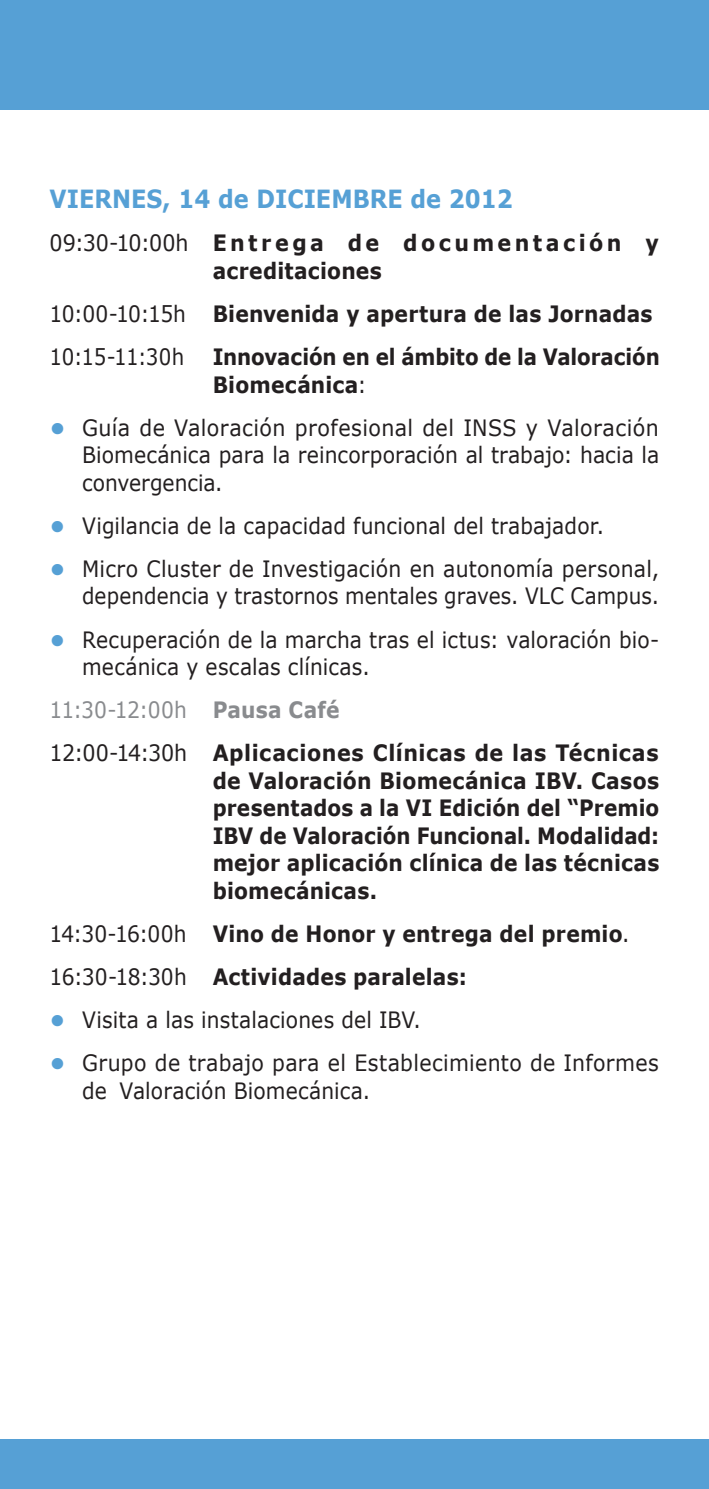
<style>
.page{position:relative;width:709px;height:1489px;background:#fff}
.page>*{position:absolute;margin:0;border:0;box-sizing:border-box;transform-origin:0 0}
.t1{font:700 25px "Verdana";color:#56a0d5;scale:.9 1}
.t2{font:22.5px/27.5px "Verdana";letter-spacing:.005em;color:#231f20;text-align:right;scale:.91 1}
.t3{font:22.5px/27.5px "Verdana";letter-spacing:.005em;color:#231f20;scale:.9 1}
.t4{font:700 22.5px/27.5px "Verdana";letter-spacing:.01em;color:#231f20;text-align:justify;scale:.91 1}
.t5{font:700 22.5px/43px "Verdana";letter-spacing:.01em;color:#231f20;scale:.9 1}
.t6{font:22.5px/27.5px "Verdana";letter-spacing:.005em;color:#231f20;text-align:justify;scale:.92 1}
.t7{font:700 22.5px/43px "Verdana";letter-spacing:.01em;color:#231f20;scale:.92 1}
.t8{font:700 22.5px/27.5px "Verdana";letter-spacing:.16em;color:#231f20;scale:.92 1}
.t9{font:700 22.5px/27.5px "Verdana";letter-spacing:.01em;color:#231f20;scale:.88 1}
.s1{font-weight:400}
.s2{font-weight:700;color:#56a0d5}
.s3{font-weight:400;color:#898b8e}
.s4{color:#898b8e}
</style>
<div class="page">
<div style="left:0;top:0;width:709px;height:109px;background:#56a0d5"></div>
<div style="left:0;top:1439px;width:709px;height:49px;background:#56a0d5"></div>
<p class="t1" style="left:50px;top:183px;width:516px">VIERNES, 14 de DICIEMBRE de 2012</p>
<p class="t8" style="left:213px;top:229px;width:486px;text-indent:-163px"><span class="s1">09:30-10:00h</span> Entrega de documentación y acreditaciones</p>
<p class="t5" style="left:50px;top:291px;width:671px"><span class="s1">10:00-10:15h</span> Bienvenida y apertura de las Jornadas<br><span class="s1">10:15-11:30h</span></p>
<p class="t9" style="left:213px;top:342px;width:510px">Innovación en el ámbito de la Valoración<br>Biomecánica<span class="s1">:</span></p>
<p class="t6" style="left:82px;top:413px;width:629px;text-indent:-32px"><span class="s2">•</span> Guía de Valoración profesional del INSS y Valoración Biomecánica para la reincorporación al trabajo: hacia la convergencia.</p>
<p class="t3" style="left:50px;top:511px;width:617px"><span class="s2">•</span> Vigilancia de la capacidad funcional del trabajador.</p>
<p class="t2" style="left:50px;top:554px;width:671px"><span class="s2">•</span> Micro Cluster de Investigación en autonomía personal, dependencia y trastornos mentales graves. VLC Campus.</p>
<p class="t3" style="left:82px;top:625px;width:643px;text-indent:-32px"><span class="s2">•</span> Recuperación de la marcha tras el ictus: valoración bio&shy;mecánica y escalas clínicas.</p>
<p class="t7" style="left:50px;top:687px;width:663px"><span class="s3">11:30-12:00h</span> <span class="s4">Pausa Café<br></span><span class="s1">12:00-14:30h</span> Aplicaciones Clínicas de las Técnicas</p>
<p class="t4" style="left:213px;top:766px;width:492px">de Valoración Biomecánica IBV. Casos presentados a la VI Edición del “Premio IBV de Valoración Funcional. Modalidad: mejor aplicación clínica de las técnicas biomecánicas.</p>
<p class="t5" style="left:50px;top:911px;width:646px"><span class="s1">14:30-16:00h</span> Vino de Honor y entrega del premio<span class="s1">.<br>16:30-18:30h</span> Actividades paralelas:</p>
<p class="t3" style="left:50px;top:1005px;width:414px"><span class="s2">•</span> Visita a las instalaciones del IBV.</p>
<p class="t2" style="left:82px;top:1048px;width:635px;text-align:left;text-indent:-32px"><span class="s2">•</span> Grupo de trabajo para el Establecimiento de Informes de Valoración Biomecánica.</p>
</div>
